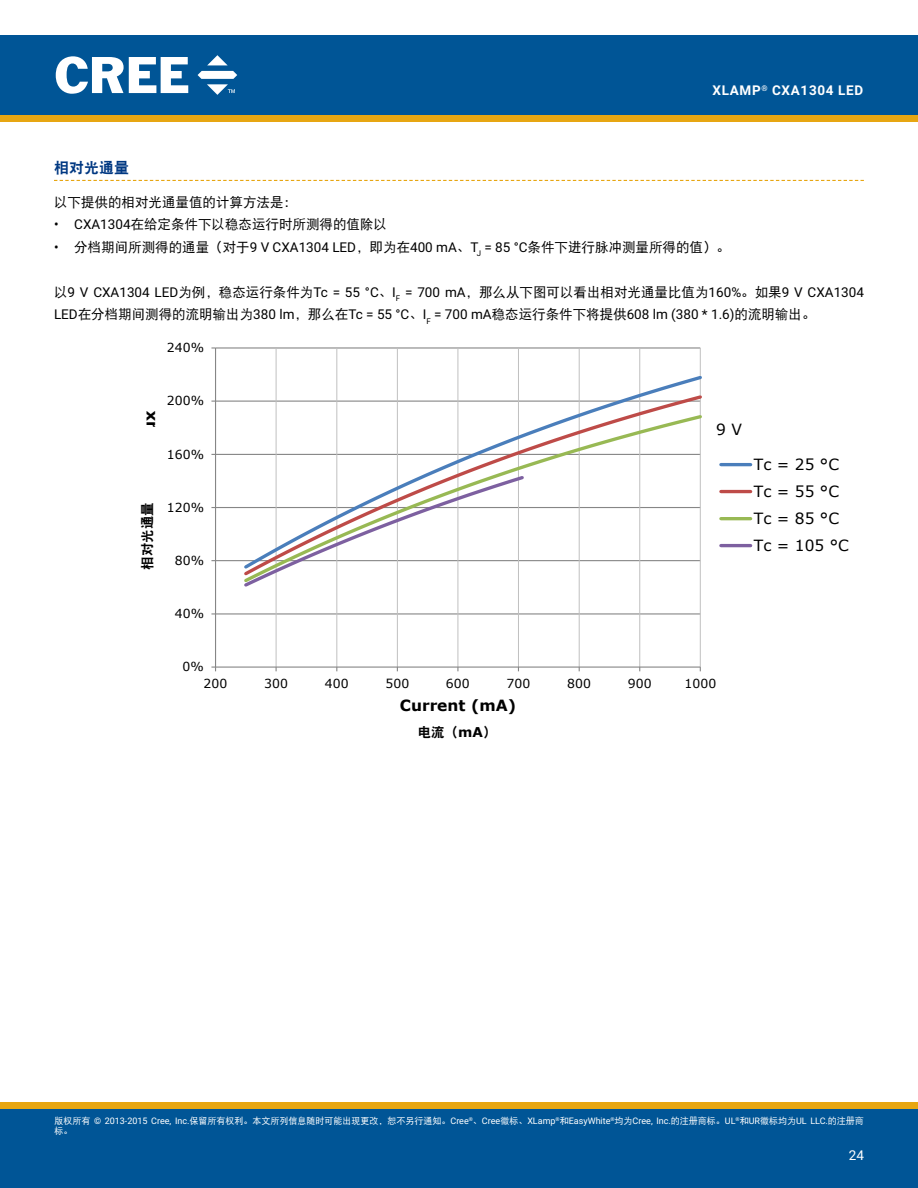
<style>
.page{position:relative;width:918px;height:1188px;background:#fff}
.page>*{position:absolute;margin:0;border:0;box-sizing:border-box;transform-origin:0 0}
.t1{font:15.45px/27px "Verdana";color:#000}
.t2{font:700 15.45px "Verdana";color:#000}
.t3{font:15px "DFP Hei W9";color:#003882}
.t4{font:13.5px/22.5px "Roboto";color:#000}
.t5{font:13.5px "DFP Hei W5";color:#000}
.t6{font:700 13.5px "Roboto";letter-spacing:.05em;color:#fff}
.t7{font:13.5px "DFP Hei W9";color:#000}
.t8{font:13.5px "Roboto";color:#fff}
.t9{font:12.45px "Verdana";letter-spacing:.005em;color:#000}
.t10{font:9px "Roboto";color:#fff}
.t11{font:9px "DFP Hei W5";color:#fff}
.s1{font-family:"Roboto"}
.s2{font-family:"DFP Hei W5"}
.s3{font-family:"Verdana";font-weight:700}
</style>
<div class="page">
<div style="left:0;top:115px;width:918px;height:7px;background:#e7a612"></div>
<div style="left:0;top:35px;width:918px;height:80px;background:#005596"></div>
<svg style="left:56px;top:56px;width:132px;height:38px"></svg>
<svg style="left:207px;top:55px;width:20px;height:10px"></svg>
<svg style="left:198px;top:71px;width:39px;height:24px"></svg>
<div style="left:0;top:1108px;width:918px;height:80px;background:#005596"></div>
<div style="left:0;top:1102px;width:918px;height:6px;background:#e7a612"></div>
<svg style="left:54px;top:180px;width:810px;height:1px"></svg>
<hr style="left:216px;top:613px;width:484px;height:2px;background:#868686">
<hr style="left:216px;top:560px;width:484px;height:1px;background:#868686">
<hr style="left:216px;top:507px;width:484px;height:1px;background:#868686">
<hr style="left:216px;top:454px;width:484px;height:1px;background:#868686">
<hr style="left:216px;top:401px;width:484px;height:1px;background:#868686">
<hr style="left:216px;top:347px;width:484px;height:2px;background:#868686">
<hr style="left:276px;top:348px;width:1px;height:319px;background:#c0c0c0">
<hr style="left:337px;top:348px;width:1px;height:319px;background:#c0c0c0">
<hr style="left:397px;top:348px;width:1px;height:319px;background:#c0c0c0">
<hr style="left:458px;top:348px;width:1px;height:319px;background:#c0c0c0">
<hr style="left:518px;top:348px;width:1px;height:319px;background:#c0c0c0">
<hr style="left:579px;top:348px;width:1px;height:319px;background:#c0c0c0">
<hr style="left:640px;top:348px;width:1px;height:319px;background:#c0c0c0">
<hr style="left:700px;top:348px;width:1px;height:319px;background:#c0c0c0">
<hr style="left:215px;top:348px;width:1px;height:319px;background:#868686">
<hr style="left:216px;top:667px;width:484px;height:1px;background:#868686">
<svg style="left:275px;top:373px;width:427px;height:20px"></svg>
<svg style="left:241px;top:393px;width:461px;height:20px"></svg>
<svg style="left:241px;top:413px;width:461px;height:172px"></svg>
<svg style="left:241px;top:473px;width:285px;height:116px"></svg>
<hr style="left:721px;top:463px;width:30px;height:3px;background:#4a7ebb">
<hr style="left:721px;top:490px;width:30px;height:3px;background:#be4b48">
<hr style="left:721px;top:517px;width:30px;height:3px;background:#98b954">
<hr style="left:721px;top:544px;width:30px;height:3px;background:#7d60a0">
<p class="t6" style="left:712px;top:81px;width:152px">XLAMP<sup>®</sup> CXA1304 LED</p>
<p class="t3" style="left:54px;top:160px;width:76px">相对光通量</p>
<p class="t5" style="left:54px;top:195px;width:244px">以下提供的相对光通量值的计算方法是：</p>
<p class="t5" style="left:54px;top:218px;width:335px"><span class="s1">• CXA1304</span>在给定条件下以稳态运行时所测得的值除以</p>
<p class="t5" style="left:54px;top:240px;width:678px"><span class="s1">•</span> 分档期间所测得的通量（对于<span class="s1">9 V CXA1304 LED</span>，即为在<span class="s1">400 mA</span>、<span class="s1">T</span><sub>J</sub> <span class="s1">= 85 °C</span>条件下进行脉冲测量所得的值）。</p>
<p class="t4" style="left:54px;top:280px;width:812px"><span class="s2">以</span>9 V CXA1304 LED<span class="s2">为例，稳态运行条件为</span>Tc = 55 °C<span class="s2">、</span>I<sub>F</sub> = 700 mA<span class="s2">，那么从下图可以看出相对光通量比值为</span>160%<span class="s2">。如果</span>9 V CXA1304<br>LED<span class="s2">在分档期间测得的流明输出为</span>380 lm<span class="s2">，那么在</span>Tc = 55 °C<span class="s2">、</span>I<sub>F</sub> = 700 mA<span class="s2">稳态运行条件下将提供</span>608 lm (380 * 1.6)<span class="s2">的流明输出。</span></p>
<p class="t9" style="left:167px;top:339px;width:39px">240%</p>
<p class="t9" style="left:167px;top:392px;width:39px">200%</p>
<p class="t9" style="left:167px;top:446px;width:39px">160%</p>
<p class="t7" style="left:140px;top:570px;width:69px;rotate:-90deg">相对光通量</p>
<p class="t9" style="left:167px;top:499px;width:39px">120%</p>
<p class="t9" style="left:175px;top:552px;width:31px">80%</p>
<p class="t9" style="left:175px;top:605px;width:31px">40%</p>
<p class="t1" style="left:716px;top:416px;width:27px">9 V</p>
<p class="t1" style="left:754px;top:451px;width:97px">Tc = 25 °C<br>Tc = 55 °C<br>Tc = 85 °C<br>Tc = 105 °C</p>
<p class="t9" style="left:183px;top:658px;width:23px">0%</p>
<p class="t9" style="left:204px;top:675px;width:25px">200</p>
<p class="t9" style="left:264px;top:675px;width:25px">300</p>
<p class="t9" style="left:325px;top:675px;width:25px">400</p>
<p class="t9" style="left:385px;top:675px;width:25px">500</p>
<p class="t9" style="left:446px;top:675px;width:25px">600</p>
<p class="t9" style="left:507px;top:675px;width:25px">700</p>
<p class="t9" style="left:567px;top:675px;width:25px">800</p>
<p class="t9" style="left:628px;top:675px;width:25px">900</p>
<p class="t9" style="left:684px;top:675px;width:33px">1000</p>
<p class="t2" style="left:400px;top:694px;width:118px">Current (mA)</p>
<p class="t7" style="left:418px;top:726px;width:80px">电流（<span class="s3">mA</span>）</p>
<p class="t10" style="left:54px;top:1114px;width:811px"><span class="s2">版权所有</span> © 2013-2015 Cree, Inc.<span class="s2">保留所有权利。本文所列信息随时可能出现更改，恕不另行通知。</span>Cree<sup>®</sup><span class="s2">、</span>Cree<span class="s2">徽标、</span>XLamp<sup>®</sup><span class="s2">和</span>EasyWhite<sup>®</sup><span class="s2">均为</span>Cree, Inc.<span class="s2">的注册商标。</span>UL<sup>®</sup><span class="s2">和</span>UR<span class="s2">徽标均为</span>UL LLC.<span class="s2">的注册商</span></p>
<p class="t11" style="left:54px;top:1127px;width:19px">标。</p>
<p class="t8" style="left:849px;top:1145px;width:17px">24</p>
</div>
